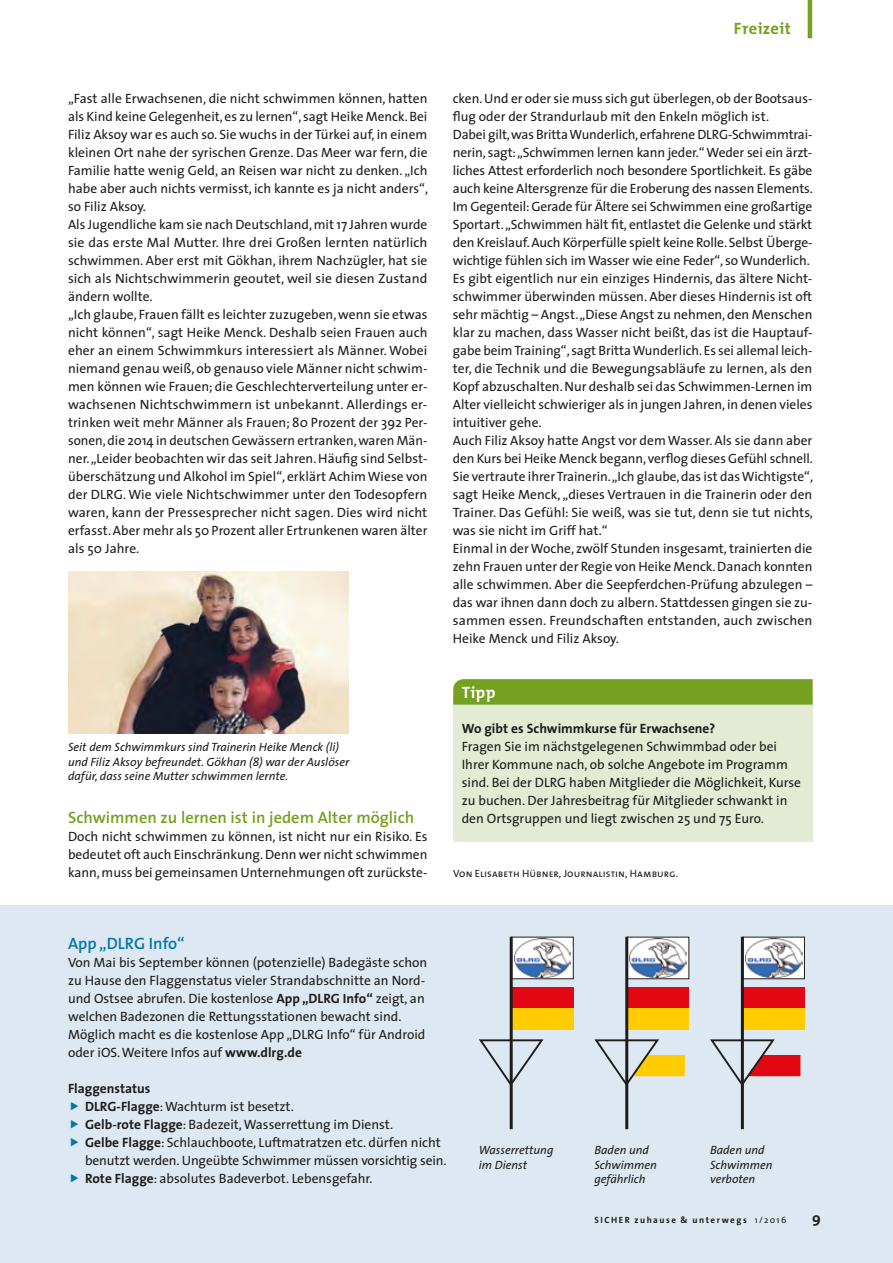
<style>
.page{position:relative;width:893px;height:1263px;background:#fff}
.page>*{position:absolute;margin:0;border:0;box-sizing:border-box;transform-origin:0 0}
.t1{font:600 16.5px "The Sans";color:#74a120}
.t2{font:600 16.5px "The Sans";color:#0079a8}
.t3{font:700 16.5px "The Mix";letter-spacing:.025em;color:#74a120}
.t4{font:700 16.5px "The Mix";color:#fff}
.t5{font:700 15px "The Mix";color:#1d1d1b}
.t6{font:13.5px/18px "The Sans";color:#1d1d1b}
.t7{font:700 13.5px "The Sans";color:#1d1d1b}
.t8{font:italic 12px/14.4px "The Sans";color:#1d1d1b}
.t9{font:10.5px "The Sans Caps";letter-spacing:.005em;color:#1d1d1b}
.t10{font:700 9px "The Sans";letter-spacing:.17em;color:#1d1d1b}
.s1{font-weight:700}
.s2{font-weight:400}
</style>
<div class="page">
<img style="left:68px;top:571px;width:281px;height:162px">
<div style="left:453px;top:697px;width:360px;height:144px;background:#e3ebd4"></div>
<svg style="left:453px;top:679px;width:360px;height:26px;background:#76a224"></svg>
<div style="left:1px;top:906px;width:892px;height:357px;background:#dee8f3"></div>
<div style="left:511px;top:987px;width:63px;height:21px;background:#e30613"></div>
<div style="left:511px;top:1008px;width:63px;height:21px;background:#fc0"></div>
<svg style="left:479px;top:1038px;width:65px;height:50px"></svg>
<div style="left:512px;top:937px;width:61px;height:42px;background:#fff"></div>
<div style="left:511px;top:937px;width:63px;height:42px;border:1px solid #1d1d1b"></div>
<img style="left:514px;top:938px;width:57px;height:40px">
<hr style="left:510px;top:937px;width:3px;height:192px;background:#1d1d1b">
<div style="left:626px;top:987px;width:63px;height:21px;background:#e30613"></div>
<div style="left:626px;top:1008px;width:63px;height:21px;background:#fc0"></div>
<svg style="left:629px;top:939px;width:58px;height:38px"></svg>
<img style="left:630px;top:938px;width:56px;height:40px">
<hr style="left:625px;top:937px;width:3px;height:192px;background:#1d1d1b">
<svg style="left:594px;top:1038px;width:91px;height:50px"></svg>
<div style="left:742px;top:987px;width:63px;height:21px;background:#e30613"></div>
<div style="left:742px;top:1008px;width:63px;height:21px;background:#fc0"></div>
<svg style="left:744px;top:939px;width:59px;height:38px"></svg>
<div style="left:742px;top:937px;width:63px;height:42px;border:1px solid #1d1d1b"></div>
<img style="left:745px;top:938px;width:57px;height:40px">
<hr style="left:741px;top:937px;width:3px;height:192px;background:#1d1d1b">
<svg style="left:710px;top:1038px;width:90px;height:50px"></svg>
<hr style="left:808px;top:0;width:4px;height:38px;background:#74a120">
<p class="t6" style="left:68px;top:89px;width:362px">„Fast alle Erwachsenen, die nicht schwimmen können, hatten als Kind keine Gelegenheit,es zu lernen“, sagt Heike Menck.Bei Filiz Aksoy war es auch so. Sie wuchs in der Türkei auf, in einem kleinen Ort nahe der syrischen Grenze. Das Meer war fern, die Familie hatte wenig Geld, an Reisen war nicht zu denken. „Ich habe aber auch nichts vermisst, ich kannte es ja nicht anders“, so Filiz Aksoy.<br>Als Jugendliche kam sie nach Deutschland,mit 17 Jahren wurde sie das erste Mal Mutter. Ihre drei Großen lernten natürlich schwimmen. Aber erst mit Gökhan, ihrem Nachzügler, hat sie sich als Nichtschwimmerin geoutet, weil sie diesen Zustand ändern wollte.<br>„Ich glaube, Frauen fällt es leichter zuzugeben,wenn sie etwas nicht können“, sagt Heike Menck. Deshalb seien Frauen auch eher an einem Schwimmkurs interessiert als Männer. Wobei niemand genau weiß,ob genauso viele Männer nicht schwim&shy;men können wie Frauen; die Geschlechterverteilung unter er&shy;wachsenen Nichtschwimmern ist unbekannt. Allerdings er&shy;trinken weit mehr Männer als Frauen; 80 Prozent der 392 Per&shy;sonen,die 2014 in deutschen Gewässern ertranken,waren Män&shy;ner.„Leider beobachten wir das seit Jahren.Häufig sind Selbst&shy;überschätzung und Alkohol im Spiel“, erklärt AchimWiese von der DLRG. Wie viele Nichtschwimmer unter den Todesopfern waren, kann der Pressesprecher nicht sagen. Dies wird nicht erfasst.Aber mehr als 50 Prozent aller Ertrunkenen waren älter als 50 Jahre.</p>
<p class="t8" style="left:68px;top:739px;width:283px">Seit dem Schwimmkurs sind Trainerin Heike Menck (li) und Filiz Aksoy befreundet. Gökhan (8) war der Auslöser dafür, dass seine Mutter schwimmen lernte.</p>
<p class="t1" style="left:68px;top:804px;width:348px">Schwimmen zu lernen ist in jedem Alter möglich</p>
<p class="t6" style="left:68px;top:827px;width:361px;text-align:justify">Doch nicht schwimmen zu können, ist nicht nur ein Risiko. Es bedeutet oft auch Einschränkung.Denn wer nicht schwimmen kann,muss bei gemeinsamen Unternehmungen oft zurückste-</p>
<p class="t3" style="left:734px;top:15px;width:58px">Freizeit</p>
<p class="t6" style="left:453px;top:89px;width:362px">cken.Und er oder sie muss sich gut überlegen,ob der Bootsaus&shy;flug oder der Strandurlaub mit den Enkeln möglich ist.<br>Dabei gilt,was BrittaWunderlich,erfahrene DLRG-Schwimmtrai&shy;nerin, sagt:„Schwimmen lernen kann jeder.“ Weder sei ein ärzt&shy;liches Attest erforderlich noch besondere Sportlichkeit. Es gäbe auch keine Altersgrenze für die Eroberung des nassen Elements.<br>Im Gegenteil:Gerade für Ältere sei Schwimmen eine großartige Sportart.„Schwimmen hält fit, entlastet die Gelenke und stärkt den Kreislauf.Auch Körperfülle spielt keine Rolle. Selbst Überge&shy;wichtige fühlen sich im Wasser wie eine Feder“, so Wunderlich.<br>Es gibt eigentlich nur ein einziges Hindernis, das ältere Nicht&shy;schwimmer überwinden müssen. Aber dieses Hindernis ist oft sehr mächtig – Angst.„Diese Angst zu nehmen,den Menschen klar zu machen, dass Wasser nicht beißt, das ist die Hauptauf&shy;gabe beimTraining“, sagt BrittaWunderlich. Es sei allemal leich&shy;ter, die Technik und die Bewegungsabläufe zu lernen, als den Kopf abzuschalten.Nur deshalb sei das Schwimmen-Lernen im Alter vielleicht schwieriger als in jungen Jahren,in denen vieles intuitiver gehe.<br>Auch Filiz Aksoy hatte Angst vor demWasser. Als sie dann aber den Kurs bei Heike Menck begann,verflog dieses Gefühl schnell.<br>Sie vertraute ihrer Trainerin.„Ich glaube,das ist dasWichtigste“, sagt Heike Menck, „dieses Vertrauen in die Trainerin oder den Trainer. Das Gefühl: Sie weiß, was sie tut, denn sie tut nichts, was sie nicht im Griff hat.“<br>Einmal in derWoche, zwölf Stunden insgesamt, trainierten die zehn Frauen unter der Regie von Heike Menck.Danach konnten alle schwimmen. Aber die Seepferdchen-Prüfung abzulegen – das war ihnen dann doch zu albern. Stattdessen gingen sie zu&shy;sammen essen. Freundschaften entstanden, auch zwischen Heike Menck und Filiz Aksoy.</p>
<p class="t4" style="left:462px;top:678px;width:35px">Tipp</p>
<p class="t7" style="left:462px;top:717px;width:255px">Wo gibt es Schwimmkurse für Erwachsene?</p>
<p class="t6" style="left:462px;top:737px;width:341px">Fragen Sie im nächstgelegenen Schwimmbad oder bei Ihrer Kommune nach, ob solche Angebote im Programm sind. Bei der DLRG haben Mitglieder die Möglichkeit, Kurse zu buchen. Der Jahresbeitrag für Mitglieder schwankt in den Ortsgruppen und liegt zwischen 25 und 75 Euro.</p>
<p class="t9" style="left:453px;top:865px;width:227px">Von Elisabeth Hübner, Journalistin, Hamburg.</p>
<p class="t2" style="left:68px;top:930px;width:118px">App „DLRG Info“</p>
<p class="t6" style="left:68px;top:953px;width:361px">Von Mai bis September können (potenzielle) Badegäste schon zu Hause den Flaggenstatus vieler Strandabschnitte an Nord&shy;und Ostsee abrufen. Die kostenlose <span class="s1">App „DLRG Info“</span> zeigt, an welchen Badezonen die Rettungsstationen bewacht sind.<br>Möglich macht es die kostenlose App „DLRG Info“ für Android oder iOS.Weitere Infos auf <span class="s1">www.dlrg.de</span></p>
<p class="t6" style="left:85px;top:1079px;width:363px;text-indent:-17px"><span class="s1">Flaggenstatus<br>DLRG-Flagge</span>:Wachturm ist besetzt.<br><span class="s1">Gelb-rote Flagge</span>: Badezeit,Wasserrettung im Dienst.<br><span class="s1">Gelbe Flagge</span>: Schlauchboote, Luftmatratzen etc. dürfen nicht benutzt werden. Ungeübte Schwimmer müssen vorsichtig sein.<br><span class="s1">Rote Flagge</span>: absolutes Badeverbot. Lebensgefahr.</p>
<p class="t8" style="left:479px;top:1143px;width:76px">Wasserrettung im Dienst</p>
<p class="t8" style="left:594px;top:1143px;width:64px">Baden und<br>Schwimmen gefährlich</p>
<p class="t8" style="left:710px;top:1143px;width:64px">Baden und<br>Schwimmen verboten</p>
<p class="t10" style="left:595px;top:1212px;width:193px">SICHER zuhause &amp; unterwegs <span class="s2">1/2016</span></p>
<p class="t5" style="left:812px;top:1205px;width:10px">9</p>
</div>
